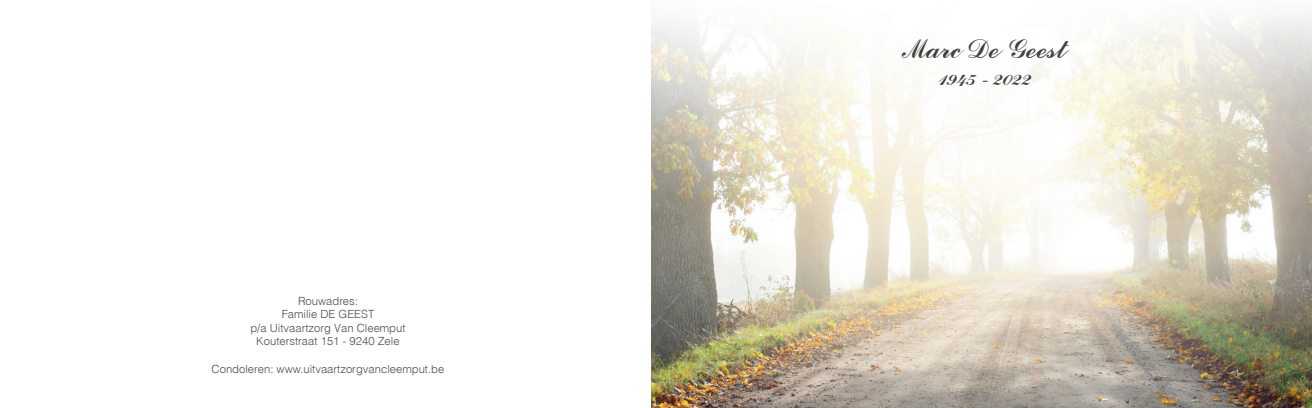
<style>
.page{position:relative;width:1312px;height:408px;background:#fff}
.page>*{position:absolute;margin:0;border:0;box-sizing:border-box;transform-origin:0 0}
.t1{font:30px "Commercial Script BT";color:#424041}
.t2{font:22.5px "Commercial Script BT";color:#424041}
.t3{font:11.25px/13.5px "Switzerland Light Plain";color:#4b4c4d;text-align:center}
</style>
<div class="page">
<img style="left:651px;top:14px;width:660px;height:393px">
<p class="t3" style="left:250px;top:293px;width:157px">Rouwadres:<br>Familie DE GEEST<br>p/a Uitvaartzorg Van Cleemput<br>Kouterstraat 151 - 9240 Zele</p>
<p class="t3" style="left:211px;top:361px;width:234px">Condoleren: www.uitvaartzorgvancleemput.be</p>
<h1 class="t1" style="left:903px;top:33px;width:162px">Marc De Geest</h1>
<h2 class="t2" style="left:937px;top:66px;width:95px">1945 - 2022</h2>
</div>
